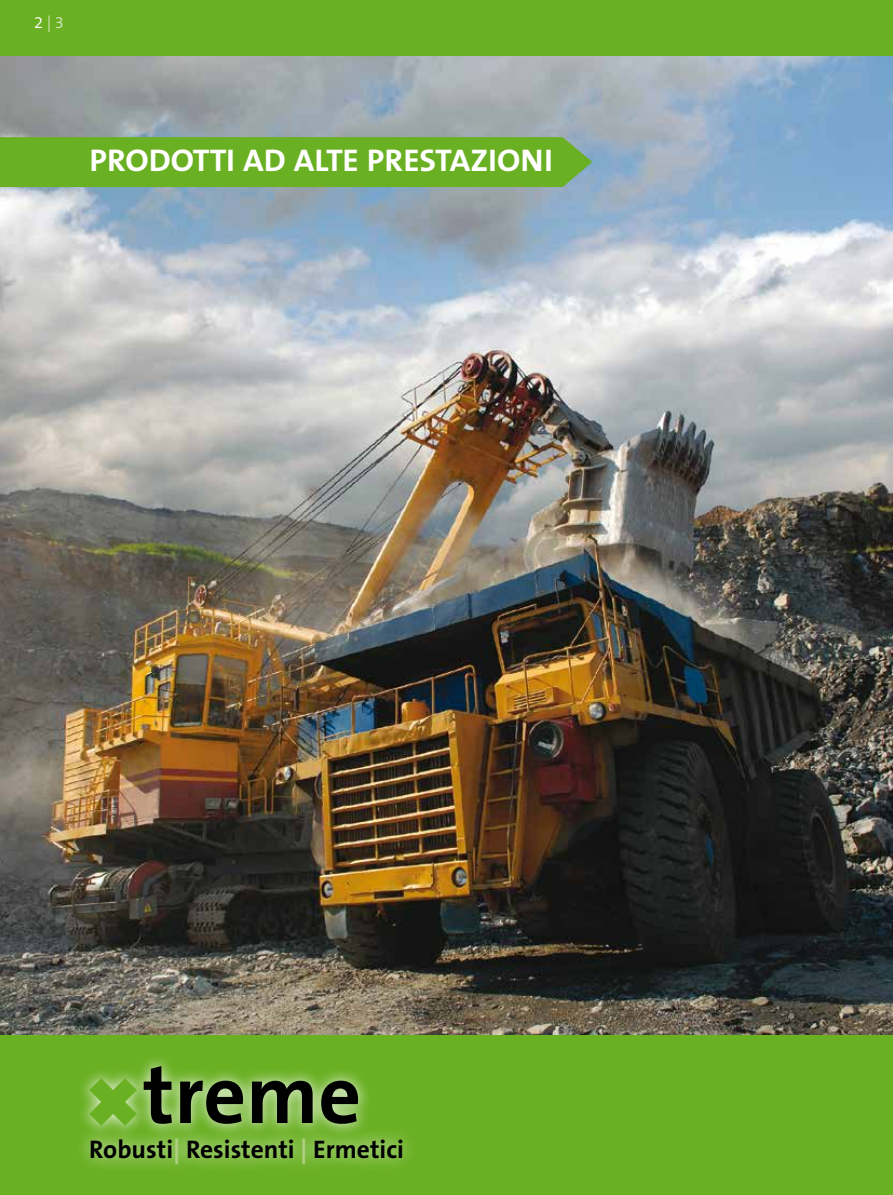
<style>
.page{position:relative;width:893px;height:1195px;background:#fff}
.page>*{position:absolute;margin:0;border:0;box-sizing:border-box;transform-origin:0 0}
.t1{font:700 31.5px "The Sans B7";color:#fff;scale:1.05 1}
.t2{font:700 28.05px "The Sans B7";letter-spacing:.01em;color:#000}
.t3{font:700 25.5px "The Sans B7";color:#000}
.t4{font:300 16.5px "The Sans B4";color:#dae8c4}
.s1{color:#fff}
.s2{color:#afd082}
.s3{color:#6ab023}
</style>
<div class="page">
<div style="left:0;top:0;width:893px;height:69px;background:#6ab023"></div>
<img style="left:0;top:56px;width:893px;height:979px">
<div style="left:0;top:1035px;width:893px;height:160px;background:#6ab023"></div>
<div style="left:0;top:137px;width:592px;height:50px;background:#6ab023"></div>
<div style="left:77px;top:1053px;width:295px;height:85px;background:#fff;opacity:.75"></div>
<svg style="left:89px;top:1078px;width:48px;height:46px"></svg>
<svg style="left:144px;top:1066px;width:28px;height:58px;background:#496330"></svg>
<svg style="left:180px;top:1080px;width:63px;height:44px;background:#455930"></svg>
<svg style="left:252px;top:1081px;width:61px;height:42px;background:#3d502a"></svg>
<svg style="left:321px;top:1080px;width:37px;height:44px;background:#40512e"></svg>
<div style="left:75px;top:1124px;width:343px;height:54px;background:#fff;opacity:.75"></div>
<p class="t4" style="left:34px;top:14px;width:32px"><span class="s1">2</span> | 3</p>
<p class="t1" style="left:90px;top:144px;width:443px">PRODOTTI AD ALTE PRESTAZIONI</p>
<p class="t3" style="left:89px;top:1135px;width:316px">Robusti<span class="s2">|</span> Resistenti <span class="s2">|</span> Ermetici</p>
<p class="t2" style="left:89px;top:1139px;width:311px">robust <span class="s3">|</span> beständig <span class="s3">|</span> dicht</p>
</div>
